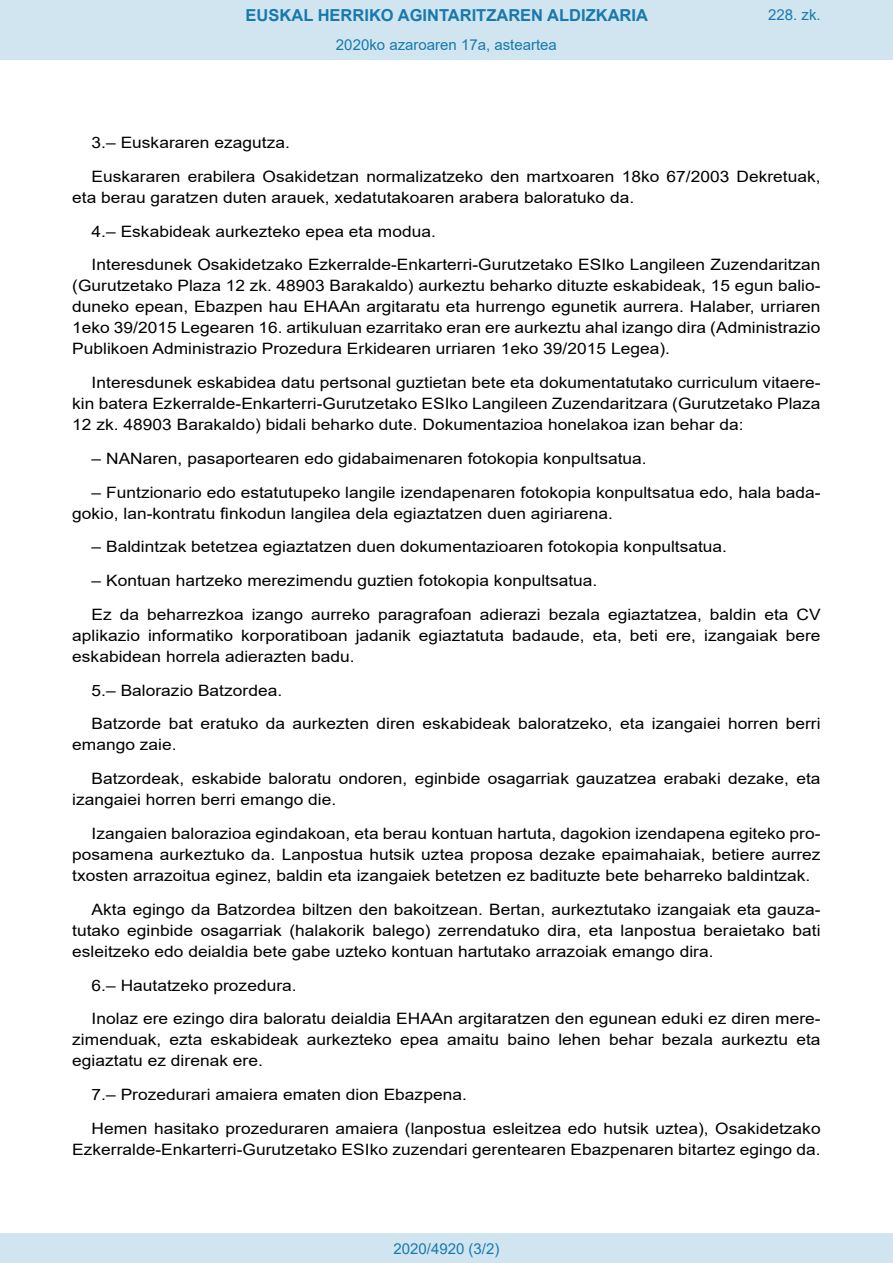
<style>
.page{position:relative;width:893px;height:1263px;background:#fff}
.page>*{position:absolute;margin:0;border:0;box-sizing:border-box;transform-origin:0 0}
.t1{font:700 16.5px "Arial";color:#1879ad}
.BOPVDetalle{font:15.6px/21px "Arial";color:#000;text-align:justify;scale:1.11 1}
.Paginacion_Centro{font:15px "Arial";color:#1879ad}
</style>
<div class="page">
<div style="left:0;top:0;width:893px;height:60px;background:#d0e5f0"></div>
<div style="left:0;top:1233px;width:893px;height:30px;background:#d0e5f0"></div>
<p class="t1" style="left:246px;top:3px;width:404px">EUSKAL HERRIKO AGINTARITZAREN ALDIZKARIA</p>
<p class="Paginacion_Centro" style="left:336px;top:35px;width:222px">2020ko azaroaren 17a, asteartea</p>
<p class="Paginacion_Centro" style="left:768px;top:5px;width:54px">228. zk.</p>
<p class="BOPVDetalle" style="left:92px;top:132px;width:180px">3.– Euskararen ezagutza.</p>
<p class="BOPVDetalle" style="left:72px;top:166px;width:676px;text-indent:19px">Euskararen erabilera Osakidetzan normalizatzeko den martxoaren 18ko 67/2003 Dekretuak, eta berau garatzen duten arauek, xedatutakoaren arabera baloratuko da.</p>
<p class="BOPVDetalle" style="left:92px;top:221px;width:312px">4.– Eskabideak aurkezteko epea eta modua.</p>
<p class="BOPVDetalle" style="left:72px;top:254px;width:676px;text-indent:19px">Interesdunek Osakidetzako Ezkerralde-Enkarterri-Gurutzetako ESIko Langileen Zuzendaritzan (Gurutzetako Plaza 12 zk. 48903 Barakaldo) aurkeztu beharko dituzte eskabideak, 15 egun balio&shy;duneko epean, Ebazpen hau EHAAn argitaratu eta hurrengo egunetik aurrera. Halaber, urriaren 1eko 39/2015 Legearen 16. artikuluan ezarritako eran ere aurkeztu ahal izango dira (Administrazio Publikoen Administrazio Prozedura Erkidearen urriaren 1eko 39/2015 Legea).</p>
<p class="BOPVDetalle" style="left:72px;top:372px;width:676px;text-indent:19px">Interesdunek eskabidea datu pertsonal guztietan bete eta dokumentatutako curriculum vitaere&shy;kin batera Ezkerralde-Enkarterri-Gurutzetako ESIko Langileen Zuzendaritzara (Gurutzetako Plaza 12 zk. 48903 Barakaldo) bidali beharko dute. Dokumentazioa honelakoa izan behar da:</p>
<p class="BOPVDetalle" style="left:92px;top:448px;width:502px">– NANaren, pasaportearen edo gidabaimenaren fotokopia konpultsatua.</p>
<p class="BOPVDetalle" style="left:72px;top:482px;width:676px;text-indent:19px">– Funtzionario edo estatutupeko langile izendapenaren fotokopia konpultsatua edo, hala bada&shy;gokio, lan-kontratu finkodun langilea dela egiaztatzen duen agiriarena.</p>
<p class="BOPVDetalle" style="left:92px;top:536px;width:574px">– Baldintzak betetzea egiaztatzen duen dokumentazioaren fotokopia konpultsatua.</p>
<p class="BOPVDetalle" style="left:92px;top:570px;width:457px">– Kontuan hartzeko merezimendu guztien fotokopia konpultsatua.</p>
<p class="BOPVDetalle" style="left:72px;top:604px;width:676px;text-indent:19px">Ez da beharrezkoa izango aurreko paragrafoan adierazi bezala egiaztatzea, baldin eta CV aplikazio informatiko korporatiboan jadanik egiaztatuta badaude, eta, beti ere, izangaiak bere eskabidean horrela adierazten badu.</p>
<p class="BOPVDetalle" style="left:92px;top:680px;width:173px">5.– Balorazio Batzordea.</p>
<p class="BOPVDetalle" style="left:72px;top:713px;width:676px;text-indent:19px">Batzorde bat eratuko da aurkezten diren eskabideak baloratzeko, eta izangaiei horren berri emango zaie.</p>
<p class="BOPVDetalle" style="left:72px;top:768px;width:676px;text-indent:19px">Batzordeak, eskabide baloratu ondoren, eginbide osagarriak gauzatzea erabaki dezake, eta izangaiei horren berri emango die.</p>
<p class="BOPVDetalle" style="left:72px;top:823px;width:676px;text-indent:19px">Izangaien balorazioa egindakoan, eta berau kontuan hartuta, dagokion izendapena egiteko pro&shy;posamena aurkeztuko da. Lanpostua hutsik uztea proposa dezake epaimahaiak, betiere aurrez txosten arrazoitua eginez, baldin eta izangaiek betetzen ez badituzte bete beharreko baldintzak.</p>
<p class="BOPVDetalle" style="left:72px;top:899px;width:676px;text-indent:19px">Akta egingo da Batzordea biltzen den bakoitzean. Bertan, aurkeztutako izangaiak eta gauza&shy;tutako eginbide osagarriak (halakorik balego) zerrendatuko dira, eta lanpostua beraietako bati esleitzeko edo deialdia bete gabe uzteko kontuan hartutako arrazoiak emango dira.</p>
<p class="BOPVDetalle" style="left:92px;top:974px;width:186px">6.– Hautatzeko prozedura.</p>
<p class="BOPVDetalle" style="left:72px;top:1008px;width:676px;text-indent:19px">Inolaz ere ezingo dira baloratu deialdia EHAAn argitaratzen den egunean eduki ez diren mere&shy;zimenduak, ezta eskabideak aurkezteko epea amaitu baino lehen behar bezala aurkeztu eta egiaztatu ez direnak ere.</p>
<p class="BOPVDetalle" style="left:92px;top:1084px;width:339px">7.– Prozedurari amaiera ematen dion Ebazpena.</p>
<p class="BOPVDetalle" style="left:72px;top:1118px;width:676px;text-align:right">Hemen hasitako prozeduraren amaiera (lanpostua esleitzea edo hutsik uztea), Osakidetzako<br>Ezkerralde-Enkarterri-Gurutzetako ESIko zuzendari gerentearen Ebazpenaren bitartez egingo da.</p>
<p class="Paginacion_Centro" style="left:393px;top:1238px;width:107px">2020/4920 (3/2)</p>
</div>
